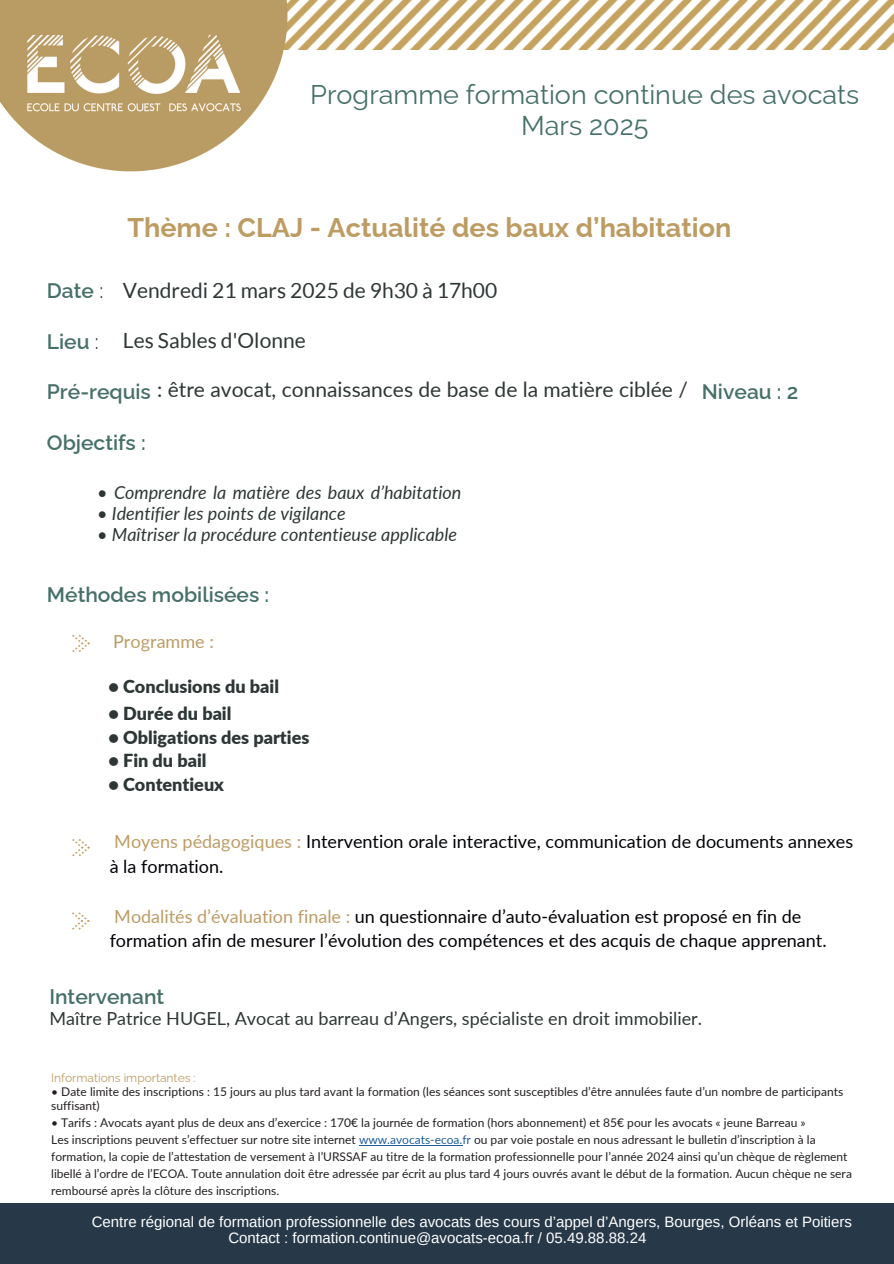
<style>
.page{position:relative;width:894px;height:1264px;background:#fff}
.page>*{position:absolute;margin:0;border:0;box-sizing:border-box;transform-origin:0 0}
.t1{font:27px/31.5px "Raleway";color:#467068;text-align:center}
.t2{font:700 27px "Raleway";color:#bd9c64}
.t3{font:21px "Lato";color:#2e3735}
.t4{font:600 21px "Raleway";color:#467068}
.t5{font:18px/24.8px "Lato";color:#000205}
.t6{font:italic 18px "Lato";color:#2e3735}
.t7{font:900 18px "Lato";color:#2e3636}
.t8{font:18px "Lato";color:#2e3735}
.t9{font:18px "Lato";color:#bd9c64}
.t10{font:15px/16.8px "Arimo";color:#fff}
.t11{font:12px/17px "Lato";color:#231f20}
.t12{font:12px "Raleway";color:#bd9c64}
.s1{font-weight:400;color:#2e3735}
.s2{font-family:"Raleway";font-weight:600;color:#467068}
.s3{color:#bd9c64}
.s4{color:#1f5e9e}
</style>
<div class="page">
<img style="left:294px;top:0;width:599px;height:50px">
<svg style="left:72px;top:912px;width:18px;height:17px"></svg>
<svg style="left:72px;top:635px;width:18px;height:17px"></svg>
<svg style="left:72px;top:839px;width:18px;height:17px"></svg>
<img style="left:0;top:0;width:294px;height:172px">
<div style="left:0;top:1203px;width:893px;height:60px;background:#273948"></div>
<hr style="left:359px;top:1145px;width:104px;height:1px;background:#1f5e9e">
<h1 class="t1" style="left:310px;top:79px;width:550px">Programme formation continue des avocats<br>Mars 2025</h1>
<h5 class="t2" style="left:127px;top:212px;width:605px">Thème : CLAJ - Actualité des baux d’habitation</h5>
<h5 class="t3" style="left:123px;top:279px;width:376px">Vendredi 21 mars 2025 de 9h30 à 17h00</h5>
<h5 class="t3" style="left:123px;top:328px;width:184px">Les Sables d'Olonne</h5>
<h4 class="t4" style="left:47px;top:278px;width:58px">Date <span class="s1">:</span></h4>
<h4 class="t4" style="left:47px;top:329px;width:53px">Lieu <span class="s1">:</span></h4>
<h4 class="t3" style="left:47px;top:376px;width:642px"><span class="s2">Pré-requis</span> : être avocat, connaissances de base de la matière ciblée /</h4>
<h4 class="t4" style="left:47px;top:430px;width:100px">Objectifs :</h4>
<h5 class="t6" style="left:97px;top:480px;width:365px">• Comprendre la matière des baux d’habitation</h5>
<h5 class="t6" style="left:97px;top:502px;width:250px">• Identifier les points de vigilance</h5>
<h5 class="t6" style="left:97px;top:523px;width:361px">• Maîtriser la procédure contentieuse applicable</h5>
<h3 class="t4" style="left:701px;top:379px;width:98px">Niveau : 2</h3>
<h5 class="t4" style="left:47px;top:582px;width:224px">Méthodes mobilisées :</h5>
<h5 class="t9" style="left:113px;top:630px;width:102px">Programme :</h5>
<h5 class="t7" style="left:108px;top:675px;width:172px">• Conclusions du bail</h5>
<h5 class="t7" style="left:108px;top:702px;width:124px">• Durée du bail</h5>
<h5 class="t7" style="left:108px;top:726px;width:202px">• Obligations des parties</h5>
<h5 class="t7" style="left:108px;top:749px;width:99px">• Fin du bail</h5>
<h5 class="t7" style="left:108px;top:773px;width:117px">• Contentieux</h5>
<h5 class="t5" style="left:110px;top:829px;width:744px"><span class="s3">Moyens pédagogiques :</span> Intervention orale interactive, communication de documents annexes à la formation.</h5>
<p class="t5" style="left:110px;top:903px;width:718px"><span class="s3">Modalités d’évaluation finale :</span> un questionnaire d’auto-évaluation est proposé en fin de formation afin de mesurer l’évolution des compétences et des acquis de chaque apprenant.</p>
<h3 class="t4" style="left:49px;top:984px;width:116px">Intervenant</h3>
<h3 class="t8" style="left:49px;top:1006px;width:654px">Maître Patrice HUGEL, Avocat au barreau d’Angers, spécialiste en droit immobilier.</h3>
<p class="t12" style="left:51px;top:1070px;width:146px">Informations importantes :</p>
<h6 class="t11" style="left:51px;top:1084px;width:793px;line-height:14px">• Date limite des inscriptions : 15 jours au plus tard avant la formation (les séances sont susceptibles d’être annulées faute d’un nombre de participants suffisant)</h6>
<h6 class="t11" style="left:51px;top:1113px;width:802px">• Tarifs : Avocats ayant plus de deux ans d’exercice : 170€ la journée de formation (hors abonnement) et 85€ pour les avocats « jeune Barreau »<br>Les inscriptions peuvent s’effectuer sur notre site internet <span class="s4">www.avocats-ecoa.fr</span> ou par voie postale en nous adressant le bulletin d’inscription à la formation, la copie de l’attestation de versement à l’URSSAF au titre de la formation professionnelle pour l’année 2024 ainsi qu’un chèque de règlement libellé à l’ordre de l’ECOA. Toute annulation doit être adressée par écrit au plus tard 4 jours ouvrés avant le début de la formation. Aucun chèque ne sera remboursé après la clôture des inscriptions.</h6>
<p class="t10" style="left:228px;top:1212px;width:625px;text-indent:-137px">Centre régional de formation professionnelle des avocats des cours d’appel d’Angers, Bourges, Orléans et Poitiers<br>Contact : formation.continue@avocats-ecoa.fr / 05.49.88.88.24</p>
</div>
